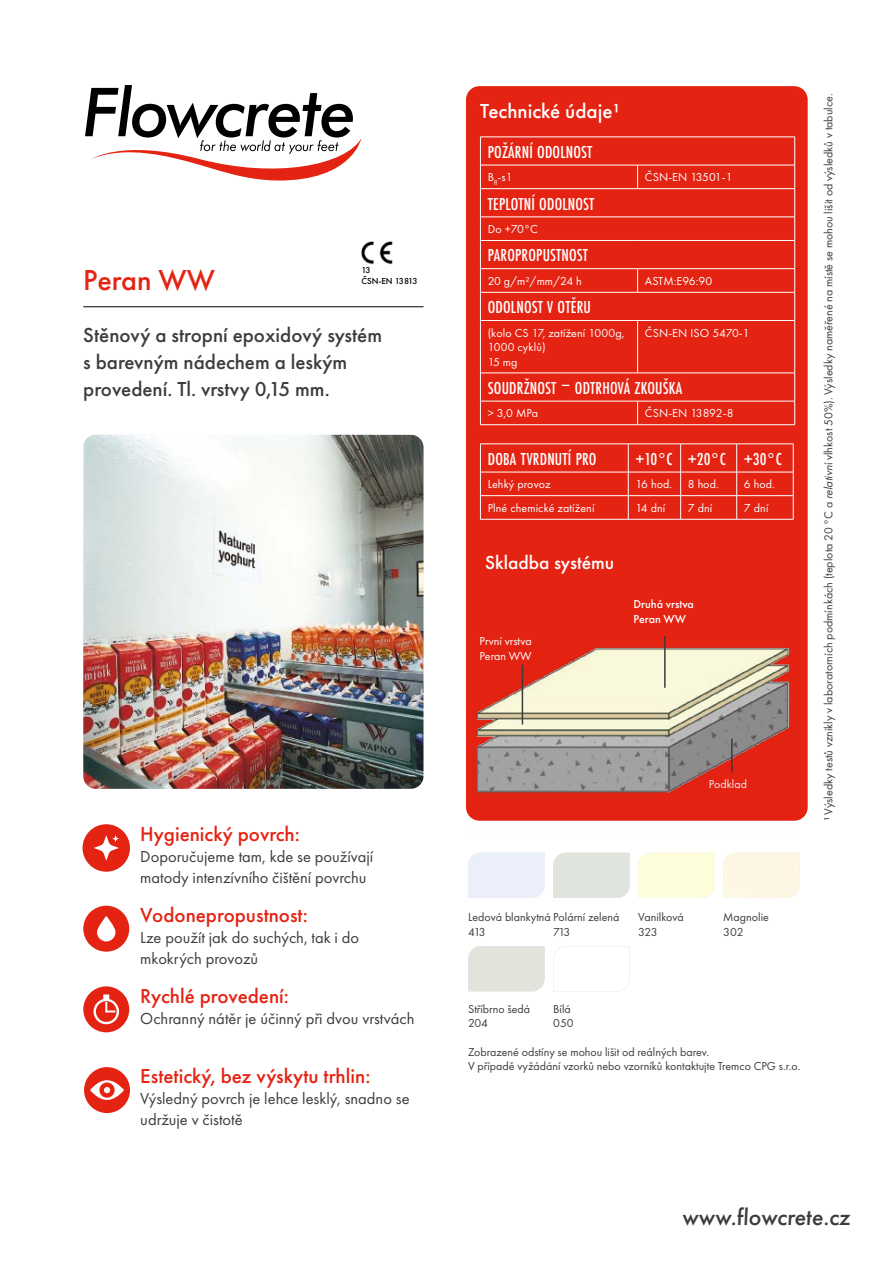
<style>
.page{position:relative;width:893px;height:1263px;background:#fff}
.page>*{position:absolute;margin:0;border:0;box-sizing:border-box;transform-origin:0 0}
.t1{font:500 30px "Futura PT";color:#e42313}
.t2{font:500 24px "Futura PT";color:#3c3c3b}
.t3{font:500 21px/27px "Futura PT";color:#3c3c3b}
.t4{font:500 21px "Futura PT";color:#e42313}
.t5{font:500 21px "Futura PT";color:#fff}
.t6{font:500 19.5px "Futura PT";color:#fff}
.t7{font:500 18px "Futura PT Cond";letter-spacing:.01em;color:#fff}
.t8{font:16.5px/21px "Futura PT";color:#3c3c3b}
.t9{font:12px/14.4px "Futura PT";color:#3c3c3b}
.t10{font:12px/14.4px "Futura PT";letter-spacing:.01em;color:#fff}
.t11{font:500 12px/14.4px "Futura PT";color:#fff}
.t12{font:12px "Futura PT";color:#ededed}
.t13{font:500 9px/10.8px "Futura PT";letter-spacing:-.05em;color:#000}
.s1{font-family:"Futura PT Cond";font-weight:500}
.s2{font-weight:500}
.s3{font-style:italic}
</style>
<div class="page">
<svg style="left:85px;top:85px;width:276px;height:96px"></svg>
<hr style="left:83px;top:306px;width:340px;height:1px;background:#000">
<img style="left:83px;top:435px;width:340px;height:354px">
<div style="left:83px;top:986px;width:46px;height:46px;background:#e42313;border-radius:50%"></div>
<svg style="left:94px;top:994px;width:25px;height:30px"></svg>
<div style="left:467px;top:87px;width:340px;height:733px;background:#e42313;border-radius:13px"></div>
<hr style="left:480px;top:188px;width:158px;height:1px;background:#fff">
<hr style="left:638px;top:188px;width:157px;height:1px;background:#fff">
<hr style="left:480px;top:217px;width:158px;height:1px;background:#fff">
<hr style="left:638px;top:217px;width:157px;height:1px;background:#fff">
<svg style="left:637px;top:402px;width:1px;height:22px"></svg>
<hr style="left:480px;top:137px;width:158px;height:1px;background:#fff">
<hr style="left:638px;top:137px;width:157px;height:1px;background:#fff">
<svg style="left:637px;top:166px;width:1px;height:22px"></svg>
<hr style="left:480px;top:240px;width:158px;height:1px;background:#fff">
<hr style="left:638px;top:240px;width:157px;height:1px;background:#fff">
<hr style="left:480px;top:424px;width:158px;height:1px;background:#fff">
<hr style="left:638px;top:424px;width:157px;height:1px;background:#fff">
<hr style="left:480px;top:165px;width:158px;height:1px;background:#fff">
<hr style="left:638px;top:165px;width:157px;height:1px;background:#fff">
<hr style="left:638px;top:268px;width:157px;height:1px;background:#fff">
<hr style="left:480px;top:292px;width:158px;height:1px;background:#fff">
<hr style="left:638px;top:292px;width:157px;height:1px;background:#fff">
<svg style="left:794px;top:137px;width:1px;height:183px"></svg>
<hr style="left:480px;top:320px;width:158px;height:1px;background:#fff">
<hr style="left:480px;top:321px;width:1px;height:52px;background:#fff">
<hr style="left:638px;top:320px;width:157px;height:1px;background:#fff">
<hr style="left:637px;top:321px;width:1px;height:52px;background:#fff">
<hr style="left:794px;top:321px;width:1px;height:52px;background:#fff">
<hr style="left:480px;top:373px;width:158px;height:1px;background:#fff">
<svg style="left:480px;top:373px;width:1px;height:51px"></svg>
<hr style="left:638px;top:373px;width:157px;height:1px;background:#fff">
<svg style="left:794px;top:373px;width:1px;height:51px"></svg>
<hr style="left:480px;top:401px;width:158px;height:1px;background:#fff">
<hr style="left:638px;top:401px;width:157px;height:1px;background:#fff">
<hr style="left:480px;top:268px;width:158px;height:1px;background:#fff">
<svg style="left:480px;top:137px;width:1px;height:183px"></svg>
<svg style="left:637px;top:269px;width:1px;height:23px"></svg>
<hr style="left:480px;top:444px;width:148px;height:1px;background:#fff">
<hr style="left:628px;top:444px;width:53px;height:1px;background:#fff">
<hr style="left:681px;top:444px;width:56px;height:1px;background:#fff">
<hr style="left:737px;top:444px;width:56px;height:1px;background:#fff">
<hr style="left:480px;top:472px;width:148px;height:1px;background:#fff">
<hr style="left:628px;top:472px;width:53px;height:1px;background:#fff">
<hr style="left:681px;top:472px;width:56px;height:1px;background:#fff">
<hr style="left:737px;top:472px;width:56px;height:1px;background:#fff">
<hr style="left:480px;top:495px;width:148px;height:1px;background:#fff">
<svg style="left:480px;top:444px;width:1px;height:75px"></svg>
<hr style="left:628px;top:495px;width:53px;height:1px;background:#fff">
<svg style="left:628px;top:444px;width:1px;height:75px"></svg>
<hr style="left:681px;top:495px;width:56px;height:1px;background:#fff">
<svg style="left:680px;top:444px;width:1px;height:75px"></svg>
<hr style="left:737px;top:495px;width:56px;height:1px;background:#fff">
<svg style="left:736px;top:444px;width:1px;height:75px"></svg>
<svg style="left:793px;top:444px;width:1px;height:75px"></svg>
<hr style="left:480px;top:519px;width:148px;height:1px;background:#fff">
<hr style="left:628px;top:519px;width:53px;height:1px;background:#fff">
<hr style="left:681px;top:519px;width:56px;height:1px;background:#fff">
<hr style="left:737px;top:519px;width:56px;height:1px;background:#fff">
<div style="left:466px;top:86px;width:342px;height:735px;border:2px solid #e42313;border-radius:13px"></div>
<div style="left:83px;top:906px;width:46px;height:46px;background:#e42313;border-radius:50%"></div>
<svg style="left:97px;top:916px;width:19px;height:25px"></svg>
<div style="left:83px;top:825px;width:46px;height:46px;background:#e42313;border-radius:50%"></div>
<svg style="left:94px;top:835px;width:25px;height:26px"></svg>
<div style="left:83px;top:824px;width:47px;height:48px;border:2px solid #e42313;border-radius:50%"></div>
<div style="left:84px;top:1067px;width:46px;height:46px;background:#e42313;border-radius:50%"></div>
<svg style="left:90px;top:1080px;width:34px;height:20px"></svg>
<img style="left:470px;top:647px;width:325px;height:174px">
<hr style="left:731px;top:739px;width:2px;height:34px;background:#3c3c3b">
<hr style="left:664px;top:636px;width:2px;height:52px;background:#3c3c3b">
<hr style="left:522px;top:665px;width:1px;height:59px;background:#3c3c3b">
<svg style="left:553px;top:946px;width:77px;height:45px"></svg>
<img style="left:361px;top:241px;width:32px;height:24px">
<p class="t13" style="left:361px;top:265px;width:58px">13<br>ČSN-EN 13813</p>
<h1 class="t1" style="left:83px;top:261px;width:133px">Peran WW</h1>
<h3 class="t3" style="left:83px;top:322px;width:300px">Stěnový a stropní epoxidový systém s barevným nádechem a leským provedení. Tl. vrstvy 0,15 mm.</h3>
<h3 class="t4" style="left:140px;top:821px;width:161px">Hygienický povrch:</h3>
<h3 class="t8" style="left:140px;top:846px;width:235px">Doporučujeme tam, kde se používají matody intenzívního čištění povrchu</h3>
<h3 class="t4" style="left:140px;top:902px;width:169px">Vodonepropustnost:</h3>
<h3 class="t8" style="left:140px;top:927px;width:220px">Lze použít jak do suchých, tak i do mkokrých provozů</h3>
<h3 class="t4" style="left:140px;top:983px;width:150px">Rychlé provedení:</h3>
<h3 class="t8" style="left:140px;top:1007px;width:276px">Ochranný nátěr je účinný při dvou vrstvách</h3>
<h3 class="t4" style="left:140px;top:1064px;width:232px">Estetický, bez výskytu trhlin:</h3>
<h3 class="t8" style="left:140px;top:1088px;width:271px">Výsledný povrch je lehce lesklý, snadno se udržuje v čistotě</h3>
<h3 class="t5" style="left:480px;top:98px;width:142px">Technické údaje¹</h3>
<h3 class="t7" style="left:488px;top:141px;width:106px">POŽÁRNÍ ODOLNOST</h3>
<p class="t10" style="left:488px;top:170px;width:26px">B<sub>fl</sub>-s1</p>
<p class="t10" style="left:645px;top:170px;width:89px">ČSN-EN 13501-1</p>
<h3 class="t7" style="left:488px;top:193px;width:108px">TEPLOTNÍ ODOLNOST</h3>
<p class="t10" style="left:488px;top:222px;width:52px">Do +70<span class="s1">°</span>C</p>
<h3 class="t7" style="left:488px;top:245px;width:102px">PAROPROPUSTNOST</h3>
<p class="t10" style="left:488px;top:274px;width:96px">20 g/m²/mm/24 h</p>
<p class="t10" style="left:645px;top:274px;width:69px">ASTM:E96:90</p>
<h3 class="t7" style="left:488px;top:297px;width:105px">ODOLNOST V OTĚRU</h3>
<p class="t10" style="left:488px;top:326px;width:138px">(kolo CS 17, zatížení 1000g,<br>1000 cyklů)<br>15 mg</p>
<p class="t10" style="left:645px;top:326px;width:106px">ČSN-EN ISO 5470-1</p>
<h3 class="t7" style="left:488px;top:377px;width:196px">SOUDRŽNOST – ODTRHOVÁ ZKOUŠKA</h3>
<p class="t10" style="left:488px;top:406px;width:52px">&gt; 3,0 MPa</p>
<p class="t10" style="left:645px;top:406px;width:90px">ČSN-EN 13892-8</p>
<h3 class="t7" style="left:488px;top:448px;width:110px">DOBA TVRDNUTÍ PRO</h3>
<h3 class="t7" style="left:635px;top:448px;width:148px">+10°C +20°C +30°C</h3>
<p class="t10" style="left:488px;top:477px;width:65px">Lehký provoz</p>
<p class="t10" style="left:635px;top:477px;width:38px">16 hod.</p>
<p class="t10" style="left:688px;top:477px;width:33px">8 hod.</p>
<p class="t10" style="left:744px;top:477px;width:33px">6 hod.</p>
<p class="t10" style="left:488px;top:501px;width:108px">Plné chemické zatížení</p>
<p class="t10" style="left:635px;top:501px;width:31px">14 dní</p>
<p class="t10" style="left:688px;top:501px;width:26px">7 dní</p>
<p class="t10" style="left:744px;top:501px;width:26px">7 dní</p>
<h3 class="t6" style="left:485px;top:550px;width:131px">Skladba systému</h3>
<p class="t10" style="left:480px;top:634px;width:54px">První vrstva<br>Peran WW</p>
<p class="t11" style="left:633px;top:597px;width:62px">Druhá vrstva<br>Peran WW</p>
<p class="t12" style="left:709px;top:777px;width:40px">Podklad</p>
<p class="t9" style="left:821px;top:821px;width:729px;rotate:-90deg"><span class="s2">¹</span>Výsledky testů vznikly v laboratorních podmínkách (teplota 20 °C a <span class="s3">relativn</span>í vlhkost 50%). Výsledky naměřené na místě se mohou lišit od výsledků v tabulce.</p>
<p class="t9" style="left:468px;top:910px;width:153px">Ledová blankytná Polární zelená<br>413</p>
<p class="t9" style="left:553px;top:924px;width:19px">713</p>
<p class="t9" style="left:638px;top:910px;width:47px">Vanilková<br>323</p>
<p class="t9" style="left:723px;top:910px;width:47px">Magnolie<br>302</p>
<p class="t9" style="left:468px;top:1001px;width:64px">Stříbrno šedá<br>204</p>
<p class="t9" style="left:553px;top:1001px;width:22px">Bílá<br>050</p>
<p class="t9" style="left:468px;top:1044px;width:334px">Zobrazené odstíny se mohou lišit od reálných barev.<br>V případě vyžádání vzorků nebo vzorníků kontaktujte Tremco CPG s.r.o.</p>
<h2 class="t2" style="left:682px;top:1202px;width:171px">www.flowcrete.cz</h2>
</div>
